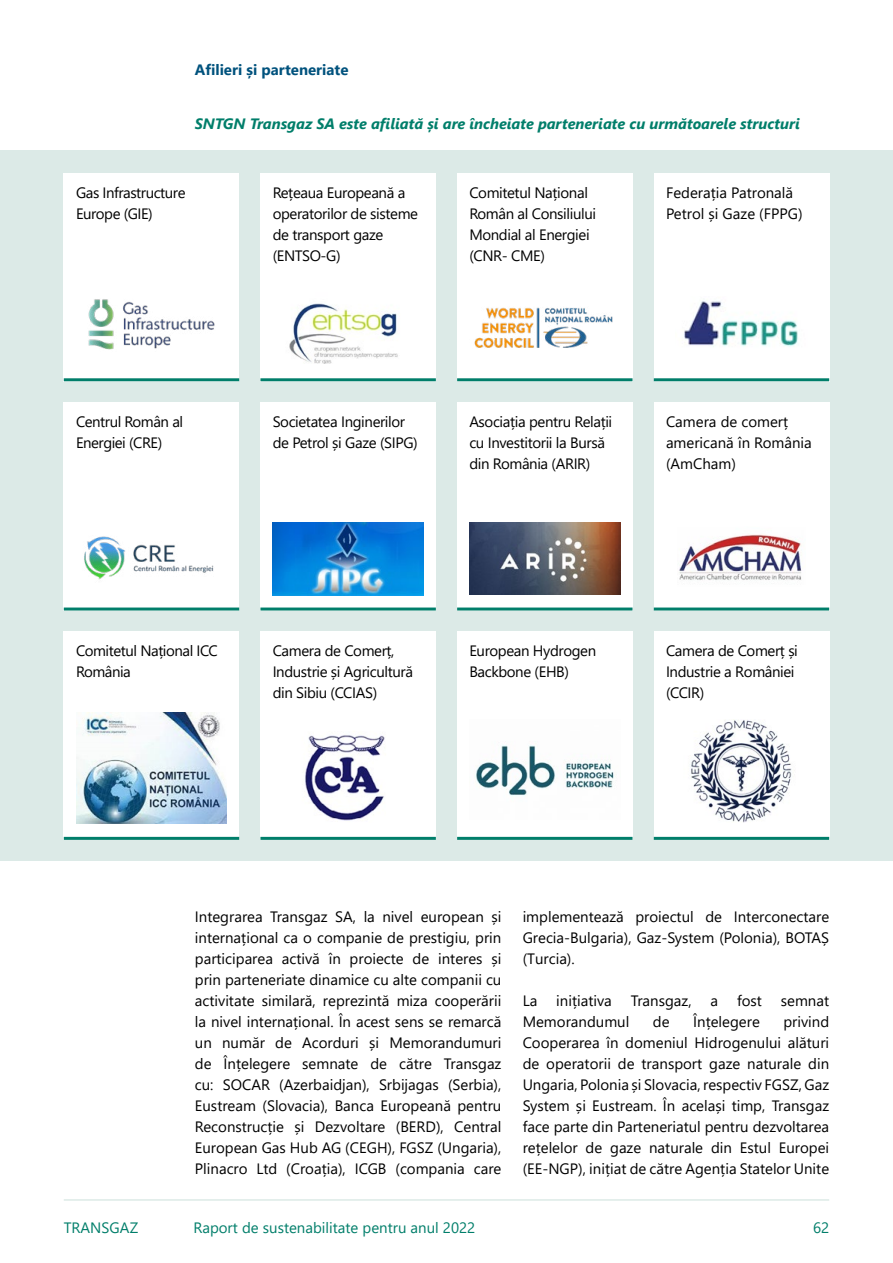
<style>
.page{position:relative;width:893px;height:1263px;background:#fff}
.page>*{position:absolute;margin:0;border:0;box-sizing:border-box;transform-origin:0 0}
.t1{font:15px/21px "Segoe UI";letter-spacing:-.025em;color:#000}
.t2{font:15px/21px "Segoe UI";color:#000}
.t3{font:italic 700 15px "Segoe UI";color:#007e6a}
.t4{font:15px "Segoe UI";color:#007e6a}
.t5{font:700 15px "Segoe UI";color:#00527d}
</style>
<div class="page">
<hr style="left:64px;top:1199px;width:765px;height:2px;background:#dceae7">
<div style="left:0;top:151px;width:893px;height:710px;background:#dceae7"></div>
<div style="left:64px;top:173px;width:175px;height:208px;background:#fff"></div>
<div style="left:64px;top:402px;width:175px;height:208px;background:#fff"></div>
<div style="left:64px;top:631px;width:175px;height:209px;background:#fff"></div>
<div style="left:260px;top:173px;width:176px;height:208px;background:#fff"></div>
<div style="left:260px;top:402px;width:176px;height:208px;background:#fff"></div>
<div style="left:260px;top:631px;width:176px;height:209px;background:#fff"></div>
<div style="left:457px;top:631px;width:175px;height:209px;background:#fff"></div>
<div style="left:654px;top:631px;width:175px;height:209px;background:#fff"></div>
<div style="left:457px;top:173px;width:175px;height:208px;background:#fff"></div>
<div style="left:457px;top:402px;width:175px;height:208px;background:#fff"></div>
<div style="left:654px;top:173px;width:175px;height:208px;background:#fff"></div>
<div style="left:654px;top:402px;width:175px;height:208px;background:#fff"></div>
<img style="left:88px;top:299px;width:127px;height:51px">
<img style="left:289px;top:303px;width:109px;height:60px">
<img style="left:474px;top:307px;width:139px;height:41px">
<img style="left:684px;top:301px;width:114px;height:46px">
<hr style="left:64px;top:378px;width:175px;height:3px;background:#007e6a">
<hr style="left:64px;top:607px;width:175px;height:3px;background:#007e6a">
<hr style="left:64px;top:837px;width:175px;height:3px;background:#007e6a">
<hr style="left:260px;top:378px;width:176px;height:3px;background:#007e6a">
<hr style="left:260px;top:607px;width:176px;height:3px;background:#007e6a">
<hr style="left:260px;top:837px;width:176px;height:3px;background:#007e6a">
<hr style="left:457px;top:837px;width:175px;height:3px;background:#007e6a">
<hr style="left:654px;top:837px;width:175px;height:3px;background:#007e6a">
<hr style="left:457px;top:378px;width:175px;height:3px;background:#007e6a">
<hr style="left:457px;top:607px;width:175px;height:3px;background:#007e6a">
<hr style="left:654px;top:378px;width:175px;height:3px;background:#007e6a">
<hr style="left:654px;top:607px;width:175px;height:3px;background:#007e6a">
<img style="left:84px;top:536px;width:130px;height:44px">
<img style="left:273px;top:522px;width:151px;height:73px">
<img style="left:469px;top:522px;width:151px;height:73px">
<img style="left:679px;top:534px;width:123px;height:46px">
<img style="left:76px;top:712px;width:151px;height:111px">
<img style="left:305px;top:735px;width:80px;height:86px">
<img style="left:475px;top:745px;width:139px;height:51px">
<img style="left:691px;top:719px;width:101px;height:103px">
<p class="t5" style="left:195px;top:55px;width:155px">Afilieri și parteneriate</p>
<p class="t3" style="left:195px;top:110px;width:606px">SNTGN Transgaz SA este afiliată și are încheiate parteneriate cu următoarele structuri</p>
<p class="t1" style="left:76px;top:181px;width:111px">Gas Infrastructure<br>Europe (GIE)</p>
<p class="t1" style="left:273px;top:181px;width:147px">Rețeaua Europeană a operatorilor de sisteme de transport gaze (ENTSO-G)</p>
<p class="t1" style="left:469px;top:181px;width:128px">Comitetul Național<br>Român al Consiliului<br>Mondial al Energiei (CNR- CME)</p>
<p class="t2" style="left:666px;top:181px;width:138px">Federația Patronală<br>Petrol și Gaze (FPPG)</p>
<p class="t1" style="left:76px;top:410px;width:109px">Centrul Român al<br>Energiei (CRE)</p>
<p class="t1" style="left:273px;top:410px;width:147px">Societatea Inginerilor de Petrol și Gaze (SIPG)</p>
<p class="t1" style="left:469px;top:410px;width:144px">Asociația pentru Relații cu Investitorii la Bursă din România (ARIR)</p>
<p class="t2" style="left:666px;top:410px;width:147px">Camera de comerț americană în România (AmCham)</p>
<p class="t1" style="left:76px;top:639px;width:143px">Comitetul Național ICC<br>România</p>
<p class="t1" style="left:273px;top:639px;width:142px">Camera de Comerț,<br>Industrie și Agricultură din Sibiu (CCIAS)</p>
<p class="t1" style="left:469px;top:639px;width:128px">European Hydrogen<br>Backbone (EHB)</p>
<p class="t1" style="left:666px;top:639px;width:133px">Camera de Comerț și<br>Industrie a României (CCIR)</p>
<p class="t1" style="left:195px;top:905px;width:308px;text-align:justify">Integrarea Transgaz SA, la nivel european și internațional ca o companie de prestigiu, prin participarea activă în proiecte de interes și prin parteneriate dinamice cu alte companii cu activitate similară, reprezintă miza cooperării la nivel internațional. În acest sens se remarcă un număr de Acorduri și Memorandumuri de Înțelegere semnate de către Transgaz cu: SOCAR (Azerbaidjan), Srbijagas (Serbia), Eustream (Slovacia), Banca Europeană pentru Reconstrucție și Dezvoltare (BERD), Central European Gas Hub AG (CEGH), FGSZ (Ungaria), Plinacro Ltd (Croația), ICGB (compania care</p>
<p class="t1" style="left:523px;top:905px;width:308px;text-align:justify">implementează proiectul de Interconectare Grecia-Bulgaria), Gaz-System (Polonia), BOTAȘ (Turcia).</p>
<p class="t1" style="left:523px;top:989px;width:16px">La</p>
<p class="t2" style="left:556px;top:989px;width:57px">inițiativa</p>
<p class="t2" style="left:631px;top:989px;width:62px">Transgaz,</p>
<p class="t1" style="left:710px;top:989px;width:9px">a</p>
<p class="t1" style="left:737px;top:989px;width:26px">fost</p>
<p class="t1" style="left:781px;top:989px;width:50px">semnat</p>
<p class="t2" style="left:523px;top:1010px;width:108px">Memorandumul</p>
<p class="t1" style="left:653px;top:1010px;width:18px">de</p>
<p class="t2" style="left:693px;top:1010px;width:68px">Înțelegere</p>
<p class="t1" style="left:523px;top:1010px;width:308px;text-align:justify;text-indent:261px">privind Cooperarea în domeniul Hidrogenului alături de operatorii de transport gaze naturale din Ungaria, Polonia și Slovacia, respectiv FGSZ, Gaz System și Eustream. În același timp, Transgaz face parte din Parteneriatul pentru dezvoltarea rețelelor de gaze naturale din Estul Europei (EE-NGP), inițiat de către Agenția Statelor Unite</p>
<p class="t4" style="left:64px;top:1213px;width:76px">TRANSGAZ</p>
<p class="t4" style="left:193px;top:1213px;width:283px">Raport de sustenabilitate pentru anul 2022</p>
<p class="t4" style="left:813px;top:1213px;width:18px">62</p>
</div>
